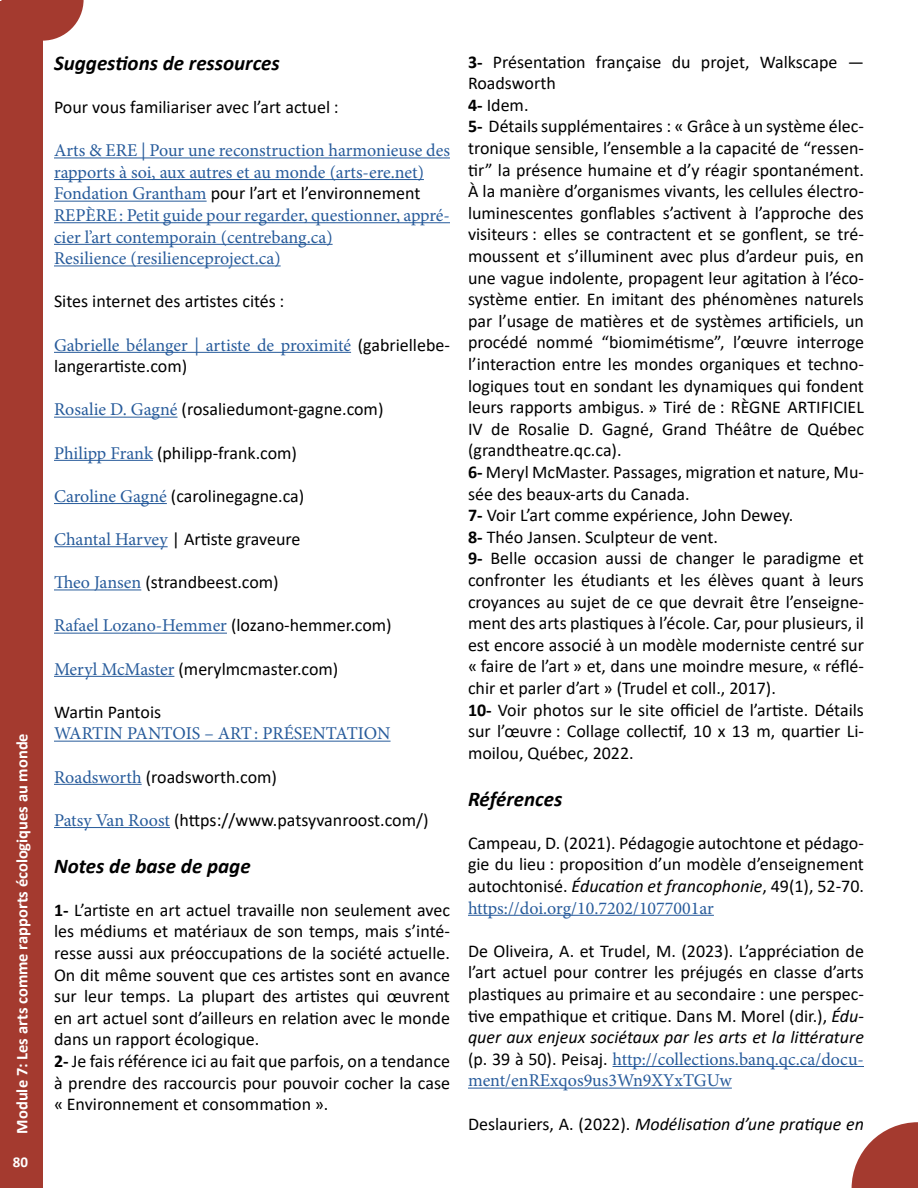
<style>
.page{position:relative;width:918px;height:1188px;background:#fff}
.page>*{position:absolute;margin:0;border:0;box-sizing:border-box;transform-origin:0 0}
.t1{font:italic 700 21px "Calibri";color:#000}
.t2{font:18px/21.6px "Calibri";color:#000}
.t3{font:18px/21.6px "Minion Pro";color:#275b9b}
.t4{font:italic 18px "Calibri";color:#000}
.t5{font:700 16.5px "Calibri";color:#fff}
.t6{font:700 15px "Calibri";color:#fff}
.s1{font-family:"Minion Pro";color:#275b9b}
.s2{font-family:"Calibri";color:#000}
.s3{font-weight:700}
.s4{font-style:italic}
.s5{font-style:normal}
</style>
<div class="page">
<hr style="left:54px;top:157px;width:396px;height:1px;background:#275b9b">
<hr style="left:54px;top:179px;width:370px;height:1px;background:#275b9b">
<hr style="left:54px;top:201px;width:153px;height:1px;background:#275b9b">
<hr style="left:54px;top:222px;width:396px;height:1px;background:#275b9b">
<hr style="left:54px;top:244px;width:279px;height:1px;background:#275b9b">
<hr style="left:54px;top:265px;width:227px;height:1px;background:#275b9b">
<hr style="left:54px;top:352px;width:297px;height:1px;background:#275b9b">
<hr style="left:54px;top:417px;width:124px;height:1px;background:#275b9b">
<hr style="left:54px;top:460px;width:99px;height:1px;background:#275b9b">
<hr style="left:54px;top:503px;width:113px;height:1px;background:#275b9b">
<hr style="left:54px;top:546px;width:114px;height:1px;background:#275b9b">
<hr style="left:54px;top:589px;width:87px;height:1px;background:#275b9b">
<hr style="left:54px;top:633px;width:173px;height:1px;background:#275b9b">
<hr style="left:54px;top:676px;width:120px;height:1px;background:#275b9b">
<hr style="left:54px;top:741px;width:337px;height:1px;background:#275b9b">
<hr style="left:54px;top:784px;width:88px;height:1px;background:#275b9b">
<hr style="left:54px;top:827px;width:116px;height:1px;background:#275b9b">
<hr style="left:468px;top:915px;width:246px;height:1px;background:#275b9b">
<hr style="left:613px;top:1066px;width:251px;height:1px;background:#275b9b">
<hr style="left:468px;top:1088px;width:264px;height:1px;background:#275b9b">
<div style="left:0;top:2px;width:42px;height:1186px;background:#a43a2f"></div>
<svg style="left:1px;top:0;width:83px;height:41px"></svg>
<svg style="left:852px;top:1122px;width:66px;height:66px"></svg>
<p class="t5" style="left:10px;top:1134px;width:402px;rotate:-90deg">Module 7: Les arts comme rapports écologiques au monde</p>
<p class="t6" style="left:13px;top:1152px;width:17px">80</p>
<p class="t1" style="left:54px;top:48px;width:227px">Suggestions de ressources</p>
<p class="t2" style="left:54px;top:96px;width:286px">Pour vous familiariser avec l’art actuel :</p>
<p class="t3" style="left:54px;top:140px;width:397px">Arts &amp; ERE | Pour une reconstruction harmonieuse des rapports à soi, aux autres et au monde (arts-ere.net)</p>
<p class="t2" style="left:54px;top:182px;width:368px"><span class="s1">Fondation Grantham</span> pour l’art et l’environnement</p>
<p class="t3" style="left:54px;top:204px;width:397px">REPÈRE: Petit guide pour regarder, questionner, appré&shy;cier l’art contemporain (centrebang.ca)<br>Resilience (resilienceproject.ca)</p>
<p class="t2" style="left:54px;top:290px;width:232px">Sites internet des artistes cités :</p>
<p class="t3" style="left:54px;top:334px;width:397px">Gabrielle bélanger | artiste de proximité <span class="s2">(gabriellebe-</span></p>
<p class="t2" style="left:54px;top:355px;width:135px">langerartiste.com)</p>
<p class="t2" style="left:54px;top:398px;width:331px"><span class="s1">Rosalie D. Gagné</span> (rosaliedumont-gagne.com)</p>
<p class="t2" style="left:54px;top:441px;width:245px"><span class="s1">Philipp Frank</span> (philipp-frank.com)</p>
<p class="t2" style="left:54px;top:485px;width:252px"><span class="s1">Caroline Gagné</span> (carolinegagne.ca)</p>
<p class="t2" style="left:54px;top:528px;width:248px"><span class="s1">Chantal Harvey</span> | Artiste graveure</p>
<p class="t2" style="left:54px;top:571px;width:226px"><span class="s1">Theo Jansen</span> (strandbeest.com)</p>
<p class="t3" style="left:54px;top:615px;width:339px">Rafael Lozano-Hemmer <span class="s2">(lozano-hemmer.com)</span></p>
<p class="t2" style="left:54px;top:657px;width:286px"><span class="s1">Meryl McMaster</span> (merylmcmaster.com)</p>
<p class="t2" style="left:54px;top:701px;width:109px">Wartin Pantois</p>
<p class="t3" style="left:54px;top:723px;width:338px">WARTIN PANTOIS – ART: PRÉSENTATION</p>
<p class="t2" style="left:54px;top:765px;width:224px"><span class="s1">Roadsworth</span> (roadsworth.com)</p>
<p class="t2" style="left:54px;top:809px;width:376px"><span class="s1">Patsy Van Roost</span> (https://www.patsyvanroost.com/)</p>
<p class="t1" style="left:54px;top:851px;width:198px">Notes de base de page</p>
<p class="t2" style="left:54px;top:899px;width:398px"><span class="s3">1-</span> L’artiste en art actuel travaille non seulement avec les médiums et matériaux de son temps, mais s’inté&shy;resse aussi aux préoccupations de la société actuelle.<br>On dit même souvent que ces artistes sont en avance sur leur temps. La plupart des artistes qui œuvrent en art actuel sont d’ailleurs en relation avec le monde dans un rapport écologique.<br><span class="s3">2-</span> Je fais référence ici au fait que parfois, on a tendance à prendre des raccourcis pour pouvoir cocher la case « Environnement et consommation ».</p>
<p class="t2" style="left:468px;top:50px;width:398px"><span class="s3">3-</span> Présentation française du projet, Walkscape — Roadsworth<br><span class="s3">4-</span> Idem.<br><span class="s3">5-</span> Détails supplémentaires : « Grâce à un système élec&shy;tronique sensible, l’ensemble a la capacité de “ressen&shy;tir” la présence humaine et d’y réagir spontanément.<br>À la manière d’organismes vivants, les cellules électro&shy;luminescentes gonflables s’activent à l’approche des visiteurs : elles se contractent et se gonflent, se tré&shy;moussent et s’illuminent avec plus d’ardeur puis, en une vague indolente, propagent leur agitation à l’éco&shy;système entier. En imitant des phénomènes naturels par l’usage de matières et de systèmes artificiels, un procédé nommé “biomimétisme”, l’œuvre interroge l’interaction entre les mondes organiques et techno&shy;logiques tout en sondant les dynamiques qui fondent leurs rapports ambigus. » Tiré de : RÈGNE ARTIFICIEL IV de Rosalie D. Gagné, Grand Théâtre de Québec (grandtheatre.qc.ca).<br><span class="s3">6-</span> Meryl McMaster. Passages, migration et nature, Mu&shy;sée des beaux-arts du Canada.<br><span class="s3">7-</span> Voir L’art comme expérience, John Dewey.<br><span class="s3">8-</span> Théo Jansen. Sculpteur de vent.<br><span class="s3">9-</span> Belle occasion aussi de changer le paradigme et confronter les étudiants et les élèves quant à leurs croyances au sujet de ce que devrait être l’enseigne&shy;ment des arts plastiques à l’école. Car, pour plusieurs, il est encore associé à un modèle moderniste centré sur « faire de l’art » et, dans une moindre mesure, « réflé&shy;chir et parler d’art » (Trudel et coll., 2017).<br><span class="s3">10-</span> Voir photos sur le site officiel de l’artiste. Détails sur l’œuvre : Collage collectif, 10 x 13 m, quartier Li&shy;moilou, Québec, 2022.</p>
<p class="t1" style="left:468px;top:784px;width:96px">Références</p>
<p class="t2" style="left:468px;top:831px;width:397px;text-align:justify">Campeau, D. (2021). Pédagogie autochtone et pédago&shy;gie du lieu : proposition d’un modèle d’enseignement autochtonisé. <span class="s4">Éducation et francophonie</span>, 49(1), 52-70.</p>
<p class="t3" style="left:468px;top:897px;width:247px">https://doi.org/10.7202/1077001ar</p>
<p class="t2" style="left:468px;top:939px;width:398px;text-align:justify">De Oliveira, A. et Trudel, M. (2023). L’appréciation de l’art actuel pour contrer les préjugés en classe d’arts plastiques au primaire et au secondaire : une perspec&shy;tive empathique et critique. Dans M. Morel (dir.), <span class="s4">Édu&shy;quer aux enjeux sociétaux par les arts et la littérature</span></p>
<p class="t3" style="left:468px;top:1048px;width:397px"><span class="s2">(p. 39 à 50). Peisaj.</span> http://collections.banq.qc.ca/docu&shy;ment/enRExqos9us3Wn9XYxTGUw</p>
<p class="t4" style="left:468px;top:1111px;width:398px"><span class="s5">Deslauriers, A. (2022).</span> Modélisation d’une pratique en</p>
</div>
